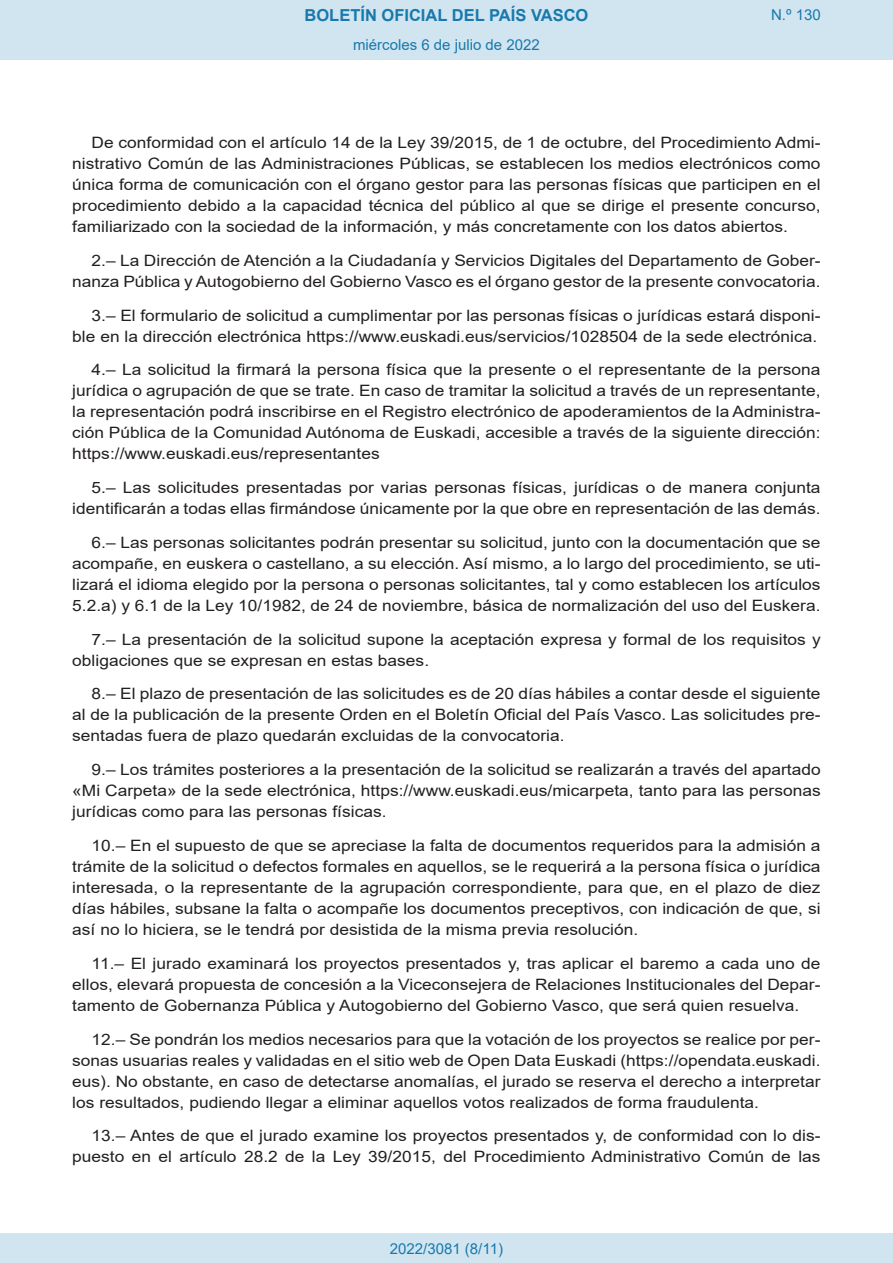
<style>
.page{position:relative;width:893px;height:1263px;background:#fff}
.page>*{position:absolute;margin:0;border:0;box-sizing:border-box;transform-origin:0 0}
.t1{font:700 16.5px "Arial";color:#1879ad}
.BOPVDetalle{font:15.6px/21px "Arial";color:#231f20;text-align:justify;scale:1.11 1}
.Paginacion_Centro{font:15px "Arial";color:#1879ad}
</style>
<div class="page">
<div style="left:0;top:0;width:893px;height:60px;background:#d0e5f0"></div>
<div style="left:0;top:1233px;width:893px;height:30px;background:#d0e5f0"></div>
<p class="t1" style="left:305px;top:3px;width:285px">BOLETÍN OFICIAL DEL PAÍS VASCO</p>
<p class="Paginacion_Centro" style="left:353px;top:35px;width:188px">miércoles 6 de julio de 2022</p>
<p class="Paginacion_Centro" style="left:771px;top:5px;width:51px">N.º 130</p>
<p class="BOPVDetalle" style="left:72px;top:132px;width:676px;text-indent:19px">De conformidad con el artículo 14 de la Ley 39/2015, de 1 de octubre, del Procedimiento Admi&shy;nistrativo Común de las Administraciones Públicas, se establecen los medios electrónicos como única forma de comunicación con el órgano gestor para las personas físicas que participen en el procedimiento debido a la capacidad técnica del público al que se dirige el presente concurso, familiarizado con la sociedad de la información, y más concretamente con los datos abiertos.</p>
<p class="BOPVDetalle" style="left:72px;top:250px;width:676px;text-align:right">2.– La Dirección de Atención a la Ciudadanía y Servicios Digitales del Departamento de Gober&shy;nanza Pública y Autogobierno del Gobierno Vasco es el órgano gestor de la presente convocatoria.</p>
<p class="BOPVDetalle" style="left:72px;top:305px;width:676px;text-align:right">3.– El formulario de solicitud a cumplimentar por las personas físicas o jurídicas estará disponi&shy;ble en la dirección electrónica https://www.euskadi.eus/servicios/1028504 de la sede electrónica.</p>
<p class="BOPVDetalle" style="left:72px;top:359px;width:676px;text-indent:19px">4.– La solicitud la firmará la persona física que la presente o el representante de la persona jurídica o agrupación de que se trate. En caso de tramitar la solicitud a través de un representante, la representación podrá inscribirse en el Registro electrónico de apoderamientos de la Administra&shy;ción Pública de la Comunidad Autónoma de Euskadi, accesible a través de la siguiente dirección: https://www.euskadi.eus/representantes</p>
<p class="BOPVDetalle" style="left:72px;top:477px;width:676px;text-align:right">5.– Las solicitudes presentadas por varias personas físicas, jurídicas o de manera conjunta identificarán a todas ellas firmándose únicamente por la que obre en representación de las demás.</p>
<p class="BOPVDetalle" style="left:72px;top:532px;width:676px;text-indent:19px">6.– Las personas solicitantes podrán presentar su solicitud, junto con la documentación que se acompañe, en euskera o castellano, a su elección. Así mismo, a lo largo del procedimiento, se uti&shy;lizará el idioma elegido por la persona o personas solicitantes, tal y como establecen los artículos 5.2.a) y 6.1 de la Ley 10/1982, de 24 de noviembre, básica de normalización del uso del Euskera.</p>
<p class="BOPVDetalle" style="left:72px;top:629px;width:676px;text-indent:19px">7.– La presentación de la solicitud supone la aceptación expresa y formal de los requisitos y obligaciones que se expresan en estas bases.</p>
<p class="BOPVDetalle" style="left:72px;top:683px;width:676px;text-indent:19px">8.– El plazo de presentación de las solicitudes es de 20 días hábiles a contar desde el siguiente al de la publicación de la presente Orden en el Boletín Oficial del País Vasco. Las solicitudes pre&shy;sentadas fuera de plazo quedarán excluidas de la convocatoria.</p>
<p class="BOPVDetalle" style="left:72px;top:759px;width:676px;text-indent:19px">9.– Los trámites posteriores a la presentación de la solicitud se realizarán a través del apartado «Mi Carpeta» de la sede electrónica, https://www.euskadi.eus/micarpeta, tanto para las personas jurídicas como para las personas físicas.</p>
<p class="BOPVDetalle" style="left:72px;top:835px;width:676px;text-indent:19px">10.– En el supuesto de que se apreciase la falta de documentos requeridos para la admisión a trámite de la solicitud o defectos formales en aquellos, se le requerirá a la persona física o jurídica interesada, o la representante de la agrupación correspondiente, para que, en el plazo de diez días hábiles, subsane la falta o acompañe los documentos preceptivos, con indicación de que, si así no lo hiciera, se le tendrá por desistida de la misma previa resolución.</p>
<p class="BOPVDetalle" style="left:72px;top:953px;width:676px;text-indent:19px">11.– El jurado examinará los proyectos presentados y, tras aplicar el baremo a cada uno de ellos, elevará propuesta de concesión a la Viceconsejera de Relaciones Institucionales del Depar&shy;tamento de Gobernanza Pública y Autogobierno del Gobierno Vasco, que será quien resuelva.</p>
<p class="BOPVDetalle" style="left:72px;top:1028px;width:676px;text-indent:19px">12.– Se pondrán los medios necesarios para que la votación de los proyectos se realice por per&shy;sonas usuarias reales y validadas en el sitio web de Open Data Euskadi (https://opendata.euskadi. eus). No obstante, en caso de detectarse anomalías, el jurado se reserva el derecho a interpretar los resultados, pudiendo llegar a eliminar aquellos votos realizados de forma fraudulenta.</p>
<p class="BOPVDetalle" style="left:72px;top:1125px;width:676px;text-align:right">13.– Antes de que el jurado examine los proyectos presentados y, de conformidad con lo dis&shy;puesto en el artículo 28.2 de la Ley 39/2015, del Procedimiento Administrativo Común de las</p>
<p class="Paginacion_Centro" style="left:390px;top:1238px;width:115px">2022/3081 (8/11)</p>
</div>
